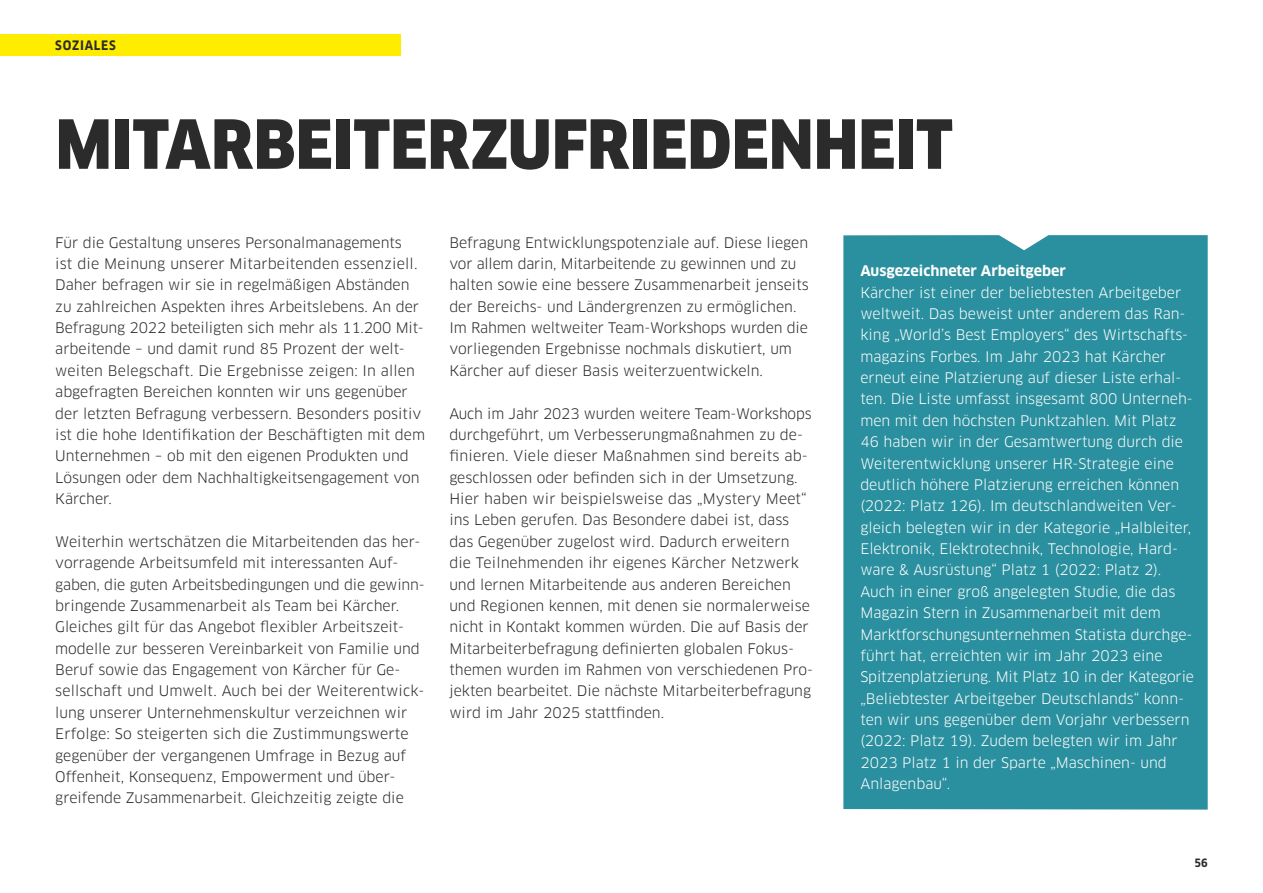
<style>
.page{position:relative;width:1263px;height:893px;background:#fff}
.page>*{position:absolute;margin:0;border:0;box-sizing:border-box;transform-origin:0 0}
.t1{font:900 66px "Clan Pro Narr";color:#2b2b2b}
.t2{font:14.25px/21.3px "Clan Pro";color:#2b2b2b}
.t3{font:14.25px/21.3px "Clan Pro";color:#fff}
.t4{font:700 14.25px "Clan Pro";color:#fff}
.t5{font:700 12.75px "Clan Pro Narr";letter-spacing:.06em;color:#2b2b2b}
.t6{font:700 11.25px "Clan Pro Narr";color:#2b2b2b}
</style>
<div class="page">
<div style="left:0;top:34px;width:400px;height:21px;background:#ffed00"></div>
<div style="left:843px;top:235px;width:365px;height:575px;background:#2a8f9e"></div>
<p class="t5" style="left:55px;top:38px;width:62px">SOZIALES</p>
<h1 class="t1" style="left:56px;top:106px;width:899px">MITARBEITERZUFRIEDENHEIT</h1>
<p class="t2" style="left:55px;top:232px;width:371px">Für die Gestaltung unseres Personalmanagements<br>ist die Meinung unserer Mitarbeitenden essenziell.<br>Daher befragen wir sie in regelmäßigen Abständen zu zahlreichen Aspekten ihres Arbeitslebens. An der Befragung 2022 beteiligten sich mehr als 11.200 Mit&shy;arbeitende – und damit rund 85 Prozent der welt&shy;weiten Belegschaft. Die Ergebnisse zeigen: In allen abgefragten Bereichen konnten wir uns gegenüber der letzten Befragung verbessern. Besonders positiv ist die hohe Identifikation der Beschäftigten mit dem Unternehmen – ob mit den eigenen Produkten und Lösungen oder dem Nachhaltigkeitsengagement von Kärcher.</p>
<p class="t2" style="left:55px;top:531px;width:371px">Weiterhin wertschätzen die Mitarbeitenden das her&shy;vorragende Arbeitsumfeld mit interessanten Auf&shy;gaben, die guten Arbeitsbedingungen und die gewinn&shy;bringende Zusammenarbeit als Team bei Kärcher.<br>Gleiches gilt für das Angebot flexibler Arbeitszeit&shy;modelle zur besseren Vereinbarkeit von Familie und Beruf sowie das Engagement von Kärcher für Ge-- sellschaft und Umwelt. Auch bei der Weiterentwick&shy;lung unserer Unternehmenskultur verzeichnen wir Erfolge: So steigerten sich die Zustimmungswerte gegenüber der vergangenen Umfrage in Bezug auf Offenheit, Konsequenz, Empowerment und über&shy;greifende Zusammenarbeit. Gleichzeitig zeigte die</p>
<p class="t2" style="left:449px;top:232px;width:361px">Befragung Entwicklungspotenziale auf. Diese liegen vor allem darin, Mitarbeitende zu gewinnen und zu halten sowie eine bessere Zusammenarbeit jenseits der Bereichs- und Ländergrenzen zu ermöglichen.<br>Im Rahmen weltweiter Team-Workshops wurden die vorliegenden Ergebnisse nochmals diskutiert, um Kärcher auf dieser Basis weiterzuentwickeln.</p>
<p class="t2" style="left:449px;top:403px;width:364px">Auch im Jahr 2023 wurden weitere Team-Workshops durchgeführt, um Verbesserungmaßnahmen zu de-- finieren. Viele dieser Maßnahmen sind bereits ab-- geschlossen oder befinden sich in der Umsetzung.<br>Hier haben wir beispielsweise das „Mystery Meet“ ins Leben gerufen. Das Besondere dabei ist, dass das Gegenüber zugelost wird. Dadurch erweitern die Teilnehmenden ihr eigenes Kärcher Netzwerk und lernen Mitarbeitende aus anderen Bereichen und Regionen kennen, mit denen sie normalerweise nicht in Kontakt kommen würden. Die auf Basis der Mitarbeiterbefragung definierten globalen Fokus&shy;themen wurden im Rahmen von verschiedenen Pro-- jekten bearbeitet. Die nächste Mitarbeiterbefragung wird im Jahr 2025 stattfinden.</p>
<p class="t4" style="left:860px;top:263px;width:207px">Ausgezeichneter Arbeitgeber</p>
<p class="t3" style="left:860px;top:282px;width:335px">Kärcher ist einer der beliebtesten Arbeitgeber weltweit. Das beweist unter anderem das Ran&shy;king „World’s Best Employers“ des Wirtschafts&shy;magazins Forbes. Im Jahr 2023 hat Kärcher erneut eine Platzierung auf dieser Liste erhal&shy;ten. Die Liste umfasst insgesamt 800 Unterneh&shy;men mit den höchsten Punktzahlen. Mit Platz 46 haben wir in der Gesamtwertung durch die Weiterentwicklung unserer HR-Strategie eine deutlich höhere Platzierung erreichen können (2022: Platz 126). Im deutschlandweiten Ver&shy;gleich belegten wir in der Kategorie „Halbleiter, Elektronik, Elektrotechnik, Technologie, Hard&shy;ware &amp; Ausrüstung“ Platz 1 (2022: Platz 2).<br>Auch in einer groß angelegten Studie, die das Magazin Stern in Zusammenarbeit mit dem Marktforschungsunternehmen Statista durchge&shy;führt hat, erreichten wir im Jahr 2023 eine Spitzenplatzierung. Mit Platz 10 in der Kategorie „Beliebtester Arbeitgeber Deutschlands“ konn&shy;ten wir uns gegenüber dem Vorjahr verbessern (2022: Platz 19). Zudem belegten wir im Jahr 2023 Platz 1 in der Sparte „Maschinen- und Anlagenbau“.</p>
<p class="t6" style="left:1194px;top:857px;width:15px">56</p>
</div>
